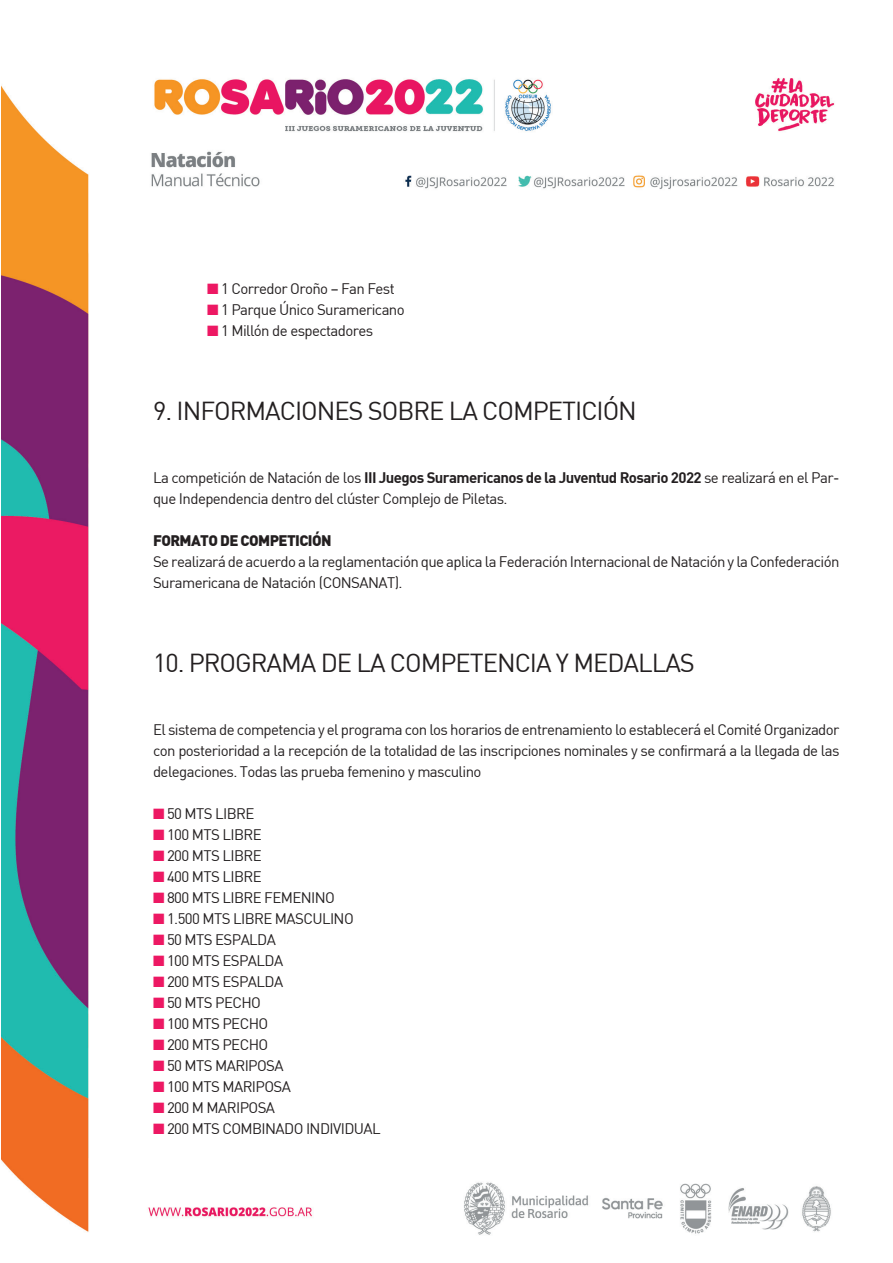
<style>
.page{position:relative;width:893px;height:1263px;background:#fff}
.page>*{position:absolute;margin:0;border:0;box-sizing:border-box;transform-origin:0 0}
.t1{font:25.5px "DIN";letter-spacing:-.04em;color:#231f20}
.t2{font:15px/21px "DIN";letter-spacing:-.04em;color:#231f20}
.t3{font:900 15px "DIN";letter-spacing:-.04em;color:#231f20}
.s1{color:#ed1863}
.s2{font-weight:700}
</style>
<div class="page">
<img style="left:1px;top:78px;width:834px;height:1157px">
<p class="t2" style="left:207px;top:277px;width:189px"><span class="s1">■</span> 1 Corredor Oroño – Fan Fest</p>
<p class="t2" style="left:207px;top:298px;width:199px"><span class="s1">■</span> 1 Parque Único Suramericano</p>
<p class="t2" style="left:207px;top:319px;width:168px"><span class="s1">■</span> 1 Millón de espectadores</p>
<h1 class="t1" style="left:153px;top:394px;width:485px">9. INFORMACIONES SOBRE LA COMPETICIÓN</h1>
<p class="t2" style="left:153px;top:466px;width:688px">La competición de Natación de los <span class="s2">III Juegos Suramericanos de la Juventud Rosario 2022</span> se realizará en el Par&shy;que Independencia dentro del clúster Complejo de Piletas.</p>
<p class="t3" style="left:153px;top:530px;width:180px">FORMATO DE COMPETICIÓN</p>
<p class="t2" style="left:153px;top:550px;width:688px">Se realizará de acuerdo a la reglamentación que aplica la Federación Internacional de Natación y la Confederación<br>Suramericana de Natación (CONSANAT).</p>
<h1 class="t1" style="left:153px;top:646px;width:543px">10. PROGRAMA DE LA COMPETENCIA Y MEDALLAS</h1>
<p class="t2" style="left:153px;top:718px;width:688px;text-align:justify">El sistema de competencia y el programa con los horarios de entrenamiento lo establecerá el Comité Organizador con posterioridad a la recepción de la totalidad de las inscripciones nominales y se confirmará a la llegada de las delegaciones. Todas las prueba femenino y masculino</p>
<p class="t2" style="left:153px;top:802px;width:103px"><span class="s1">■</span> 50 MTS LIBRE</p>
<p class="t2" style="left:153px;top:823px;width:110px"><span class="s1">■</span> 100 MTS LIBRE</p>
<p class="t2" style="left:153px;top:844px;width:110px"><span class="s1">■</span> 200 MTS LIBRE</p>
<p class="t2" style="left:153px;top:865px;width:110px"><span class="s1">■</span> 400 MTS LIBRE</p>
<p class="t2" style="left:153px;top:886px;width:183px"><span class="s1">■</span> 800 MTS LIBRE FEMENINO</p>
<p class="t2" style="left:153px;top:907px;width:202px"><span class="s1">■</span> 1.500 MTS LIBRE MASCULINO</p>
<p class="t2" style="left:153px;top:928px;width:124px"><span class="s1">■</span> 50 MTS ESPALDA</p>
<p class="t2" style="left:153px;top:949px;width:132px"><span class="s1">■</span> 100 MTS ESPALDA</p>
<p class="t2" style="left:153px;top:970px;width:132px"><span class="s1">■</span> 200 MTS ESPALDA</p>
<p class="t2" style="left:153px;top:991px;width:109px"><span class="s1">■</span> 50 MTS PECHO</p>
<p class="t2" style="left:153px;top:1012px;width:117px"><span class="s1">■</span> 100 MTS PECHO</p>
<p class="t2" style="left:153px;top:1033px;width:117px"><span class="s1">■</span> 200 MTS PECHO</p>
<p class="t2" style="left:153px;top:1054px;width:132px"><span class="s1">■</span> 50 MTS MARIPOSA</p>
<p class="t2" style="left:153px;top:1075px;width:139px"><span class="s1">■</span> 100 MTS MARIPOSA</p>
<p class="t2" style="left:153px;top:1096px;width:124px"><span class="s1">■</span> 200 M MARIPOSA</p>
<p class="t2" style="left:153px;top:1117px;width:229px"><span class="s1">■</span> 200 MTS COMBINADO INDIVIDUAL</p>
</div>
